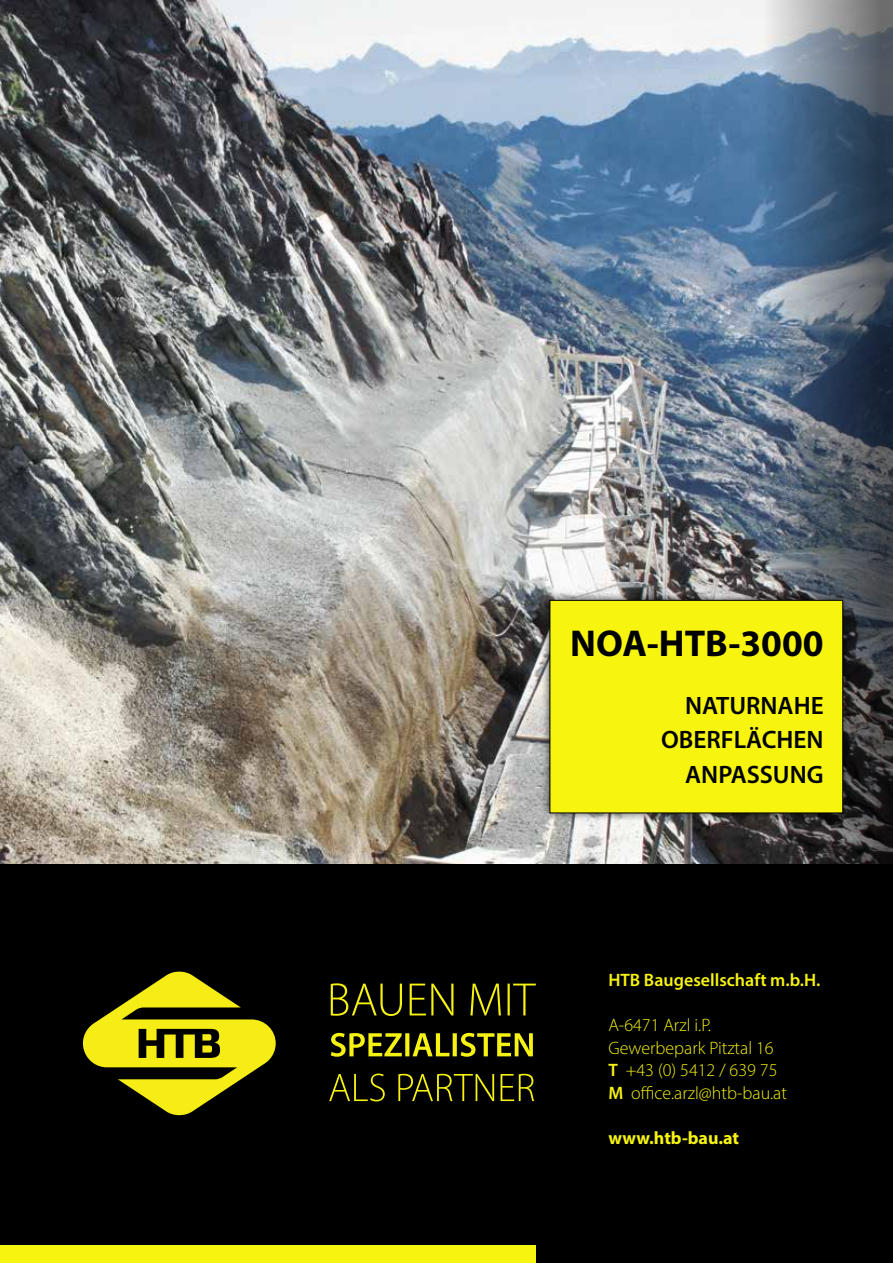
<style>
.page{position:relative;width:893px;height:1263px;background:#fff}
.page>*{position:absolute;margin:0;border:0;box-sizing:border-box;transform-origin:0 0}
.t1{font:700 37.5px "Myriad Pro";color:#000}
.t2{font:600 25.2px/34.5px "Myriad Pro";color:#000;text-align:right}
.t3{font:300 18px/22.5px "Myriad Pro";color:#f7f410}
.t4{font:600 18px "Myriad Pro";color:#f7f410}
.t5{font:700 18px "Myriad Pro";color:#f7f410}
.s1{font-weight:600}
</style>
<div class="page">
<div style="left:0;top:864px;width:893px;height:399px;background:#000"></div>
<div style="left:0;top:1245px;width:536px;height:18px;background:#f7f410"></div>
<img style="left:0;top:0;width:747px;height:864px">
<svg style="left:329px;top:1073px;width:205px;height:28px"></svg>
<svg style="left:331px;top:1033px;width:202px;height:24px"></svg>
<svg style="left:331px;top:983px;width:205px;height:33px"></svg>
<svg style="left:82px;top:971px;width:194px;height:145px"></svg>
<svg style="left:747px;top:0;width:146px;height:864px"></svg>
<div style="left:541px;top:592px;width:310px;height:230px;background:#000;opacity:.75"></div>
<div style="left:550px;top:600px;width:293px;height:213px;background:#f7f410"></div>
<div style="left:550px;top:600px;width:293px;height:213px;border:1px solid #000"></div>
<h1 class="t1" style="left:570px;top:619px;width:255px">NOA-HTB-3000</h1>
<h2 class="t2" style="left:661px;top:687px;width:164px">NATURNAHE<br>OBERFLÄCHEN<br>ANPASSUNG</h2>
<p class="t4" style="left:608px;top:969px;width:213px">HTB Baugesellschaft m.b.H.</p>
<p class="t3" style="left:608px;top:1014px;width:180px">A-6471 Arzl i.P.<br>Gewerbepark Pitztal 16<br><span class="s1">T</span> +43 (0) 5412 / 639 75<br><span class="s1">M</span> office.arzl@htb-bau.at</p>
<p class="t5" style="left:608px;top:1126px;width:132px">www.htb-bau.at</p>
</div>
